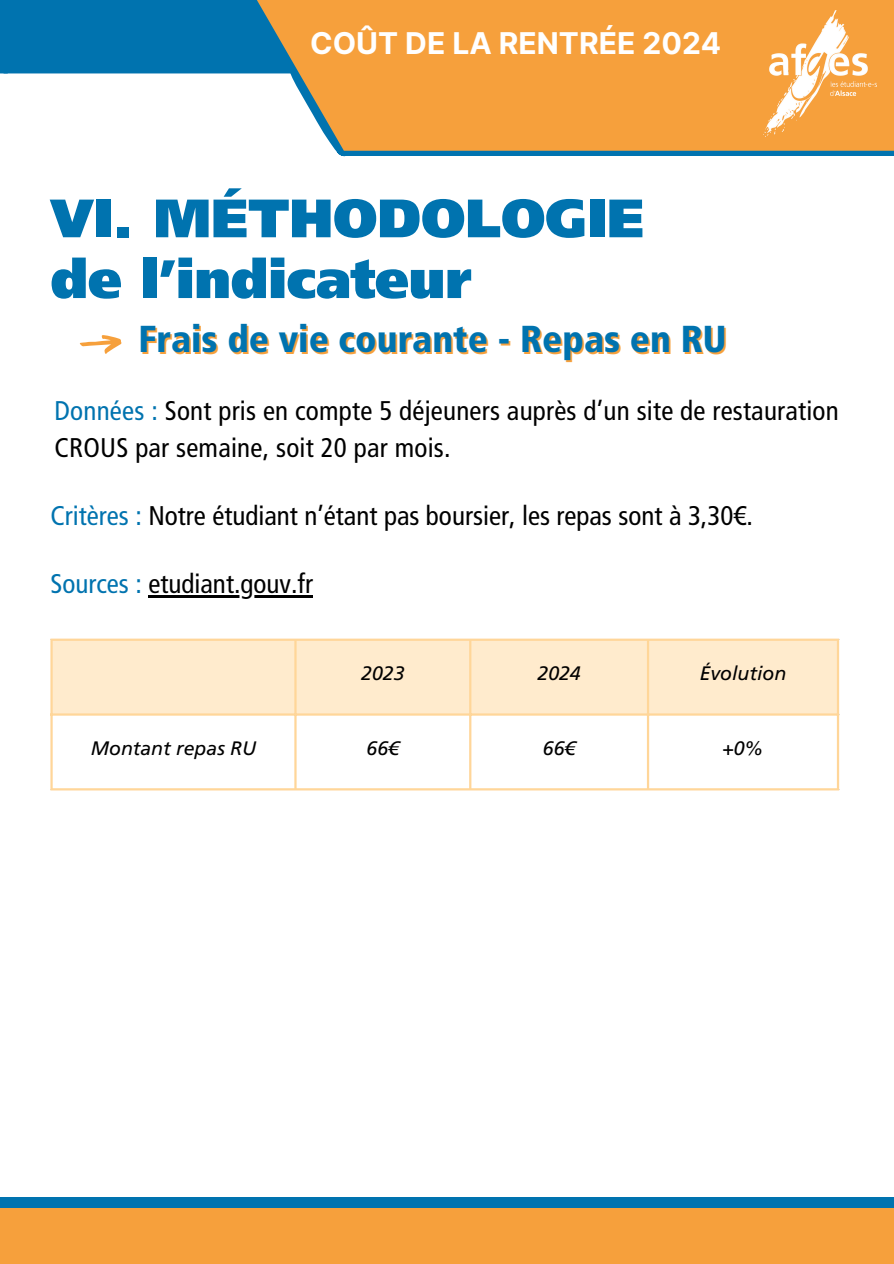
<style>
.page{position:relative;width:894px;height:1264px;background:#fff}
.page>*{position:absolute;margin:0;border:0;box-sizing:border-box;transform-origin:0 0}
.t1{font:900 54px/60.8px "Frutiger LT Std";color:#0073af}
.t2{font:900 condensed 37.5px "Frutiger LT Std";color:#0073af}
.t3{font:700 30px "Inter";color:#fff}
.t4{font:condensed 27px/37.2px "Frutiger LT Std";letter-spacing:.01em;color:#000}
.t5{font:italic 19.5px "Frutiger LT Std";color:#000}
.s1{color:#0073af}
</style>
<div class="page">
<div style="left:0;top:1207px;width:893px;height:56px;background:#f6a03c"></div>
<div style="left:0;top:1196px;width:893px;height:11px;background:#0073af"></div>
<div style="left:0;top:0;width:503px;height:73px;background:#0073af"></div>
<div style="left:342px;top:145px;width:551px;height:11px;background:#0073af"></div>
<svg style="left:241px;top:0;width:652px;height:151px;fill:#f6a03c"></svg>
<img style="left:763px;top:10px;width:113px;height:126px">
<svg style="left:80px;top:335px;width:41px;height:19px"></svg>
<hr style="left:148px;top:595px;width:165px;height:2px;background:#000">
<div style="left:53px;top:641px;width:783px;height:72px;background:#ffebcd"></div>
<hr style="left:50px;top:641px;width:3px;height:147px;background:#ffd699">
<hr style="left:294px;top:641px;width:2px;height:147px;background:#ffd699">
<hr style="left:469px;top:641px;width:2px;height:147px;background:#ffd699">
<hr style="left:646px;top:641px;width:3px;height:147px;background:#ffd699">
<hr style="left:836px;top:641px;width:2px;height:147px;background:#ffd699">
<hr style="left:50px;top:638px;width:788px;height:3px;background:#ffd699">
<hr style="left:50px;top:713px;width:788px;height:2px;background:#ffd699">
<hr style="left:50px;top:788px;width:788px;height:2px;background:#ffd699">
<p class="t3" style="left:310px;top:25px;width:412px">COÛT DE LA RENTRÉE 2024</p>
<h1 class="t1" style="left:50px;top:193px;width:595px">VI. MÉTHODOLOGIE de l’indicateur</h1>
<p class="t2" style="left:138px;top:324px;width:589px">Frais de vie courante - Repas en RU</p>
<p class="t4" style="left:54px;top:395px;width:785px"><span class="s1">Données :</span> Sont pris en compte 5 déjeuners auprès d’un site de restauration<br>CROUS par semaine, soit 20 par mois.</p>
<h2 class="t4" style="left:50px;top:500px;width:703px"><span class="s1">Critères :</span> Notre étudiant n’étant pas boursier, les repas sont à 3,30€.</h2>
<p class="t4" style="left:50px;top:567px;width:264px"><span class="s1">Sources :</span> etudiant.gouv.fr</p>
<p class="t5" style="left:361px;top:665px;width:45px">2023</p>
<p class="t5" style="left:537px;top:665px;width:45px">2024</p>
<p class="t5" style="left:699px;top:665px;width:88px">Évolution</p>
<p class="t5" style="left:91px;top:740px;width:167px">Montant repas RU</p>
<p class="t5" style="left:366px;top:740px;width:34px">66€</p>
<p class="t5" style="left:542px;top:740px;width:34px">66€</p>
<p class="t5" style="left:721px;top:740px;width:43px">+0%</p>
</div>
